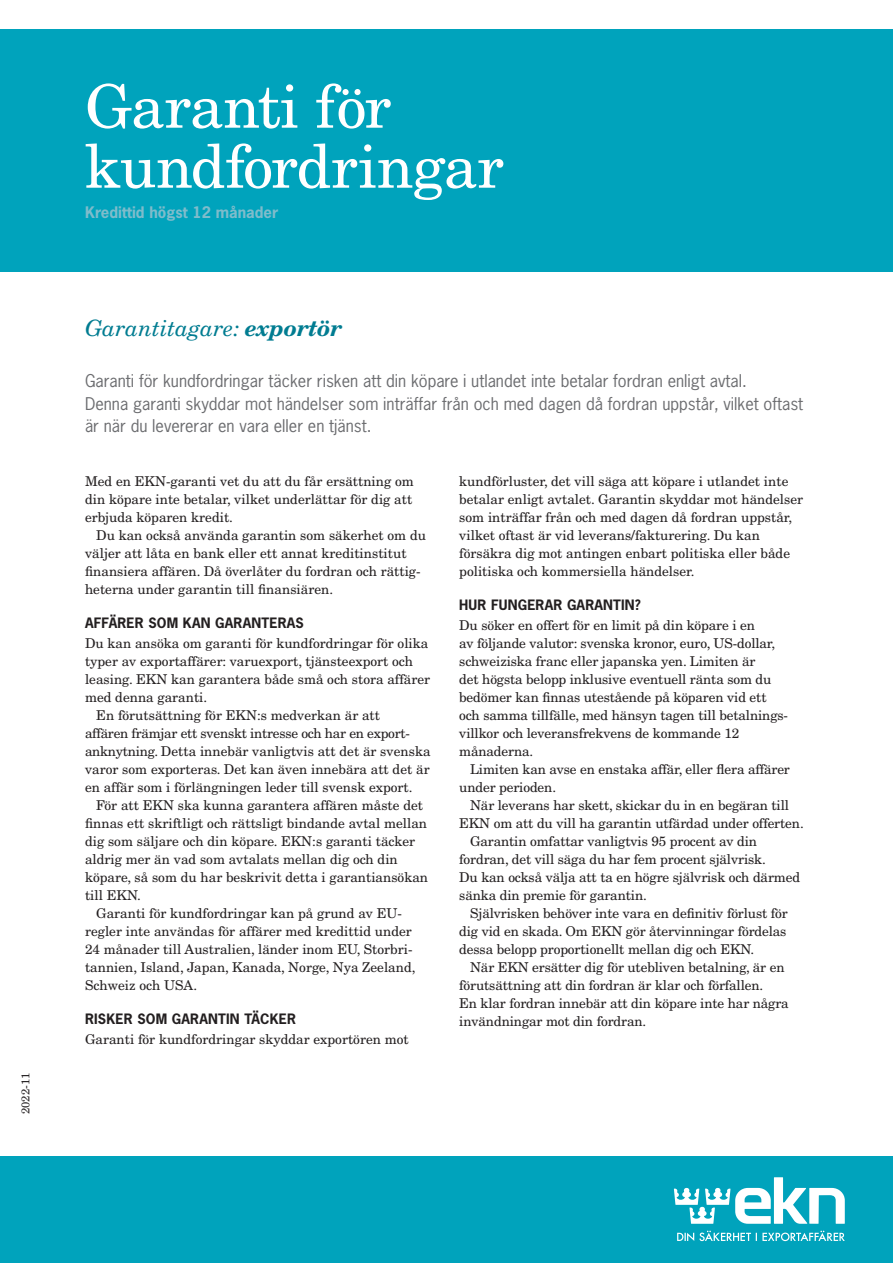
<style>
.page{position:relative;width:893px;height:1263px;background:#fff}
.page>*{position:absolute;margin:0;border:0;box-sizing:border-box;transform-origin:0 0}
.Head_heading{font:60px/60px "New Century Schlbk LT Std";letter-spacing:-.01em;color:#fff}
.Garantitagare_test{font:italic 22.5px "New Century Schlbk LT Std";color:#007c91}
.Ingress{font:16.5px/22.5px "News Gothic Std";color:#6c6d70}
.Garantitagare{font:700 15px "News Gothic Std";color:#7fbccb}
.Text{font:13.5px/18px "New Century Schlbk LT Std";color:#231f20}
.Subheading{font:700 13.5px "News Gothic Std";letter-spacing:.015em;color:#231f20}
.Date{font:11.25px "New Century Schlbk LT Std";color:#231f20}
.s1{font-weight:700}
</style>
<div class="page">
<div style="left:0;top:30px;width:893px;height:242px;background:#00a3bc"></div>
<div style="left:0;top:1157px;width:893px;height:106px;background:#00a3bc"></div>
<svg style="left:674px;top:1177px;width:171px;height:47px"></svg>
<svg style="left:677px;top:1231px;width:168px;height:10px"></svg>
<p class="Date" style="left:19px;top:1114px;width:43px;rotate:-90deg">2022-11</p>
<p class="Head_heading" style="left:85px;top:76px;width:420px">Garanti för kundfordringar</p>
<p class="Garantitagare" style="left:85px;top:203px;width:195px">Kredittid högst 12 månader</p>
<p class="Garantitagare_test" style="left:85px;top:314px;width:259px">Garantitagare: <span class="s1">exportör</span></p>
<p class="Ingress" style="left:85px;top:369px;width:663px">Garanti för kundfordringar täcker risken att din köpare i utlandet inte betalar fordran enligt avtal.</p>
<p class="Ingress" style="left:85px;top:392px;width:720px">Denna garanti skyddar mot händelser som inträffar från och med dagen då fordran uppstår, vilket oftast är när du levererar en vara eller en tjänst.</p>
<p class="Text" style="left:85px;top:472px;width:330px">Med en EKN-garanti vet du att du får ersättning om</p>
<p class="Text" style="left:85px;top:490px;width:329px">din köpare inte betalar, vilket underlättar för dig att erbjuda köparen kredit.</p>
<p class="Text" style="left:85px;top:526px;width:342px;text-indent:11px">Du kan också använda garantin som säkerhet om du väljer att låta en bank eller ett annat kreditinstitut finansiera affären. Då överlåter du fordran och rättig&shy;heterna under garantin till finansiären.</p>
<p class="Subheading" style="left:85px;top:614px;width:220px">AFFÄRER SOM KAN GARANTERAS</p>
<p class="Text" style="left:85px;top:634px;width:345px">Du kan ansöka om garanti för kundfordringar för olika</p>
<p class="Text" style="left:85px;top:652px;width:347px">typer av exportaffärer: varuexport, tjänsteexport och leasing. EKN kan garantera både små och stora affärer med denna garanti.</p>
<p class="Text" style="left:85px;top:706px;width:347px;text-indent:11px">En förutsättning för EKN:s medverkan är att<br>affären främjar ett svenskt intresse och har en export&shy;anknytning. Detta innebär vanligtvis att det är svenska varor som exporteras. Det kan även innebära att det är en affär som i förlängningen leder till svensk export.</p>
<p class="Text" style="left:85px;top:796px;width:345px;text-indent:11px">För att EKN ska kunna garantera affären måste det finnas ett skriftligt och rättsligt bindande avtal mellan dig som säljare och din köpare. EKN:s garanti täcker aldrig mer än vad som avtalats mellan dig och din köpare, så som du har beskrivit detta i garantiansökan till EKN.</p>
<p class="Text" style="left:85px;top:904px;width:332px;text-indent:11px">Garanti för kundfordringar kan på grund av EU&shy;regler inte användas för affärer med kredittid under 24 månader till Australien, länder inom EU, Storbri&shy;tannien, Island, Japan, Kanada, Norge, Nya Zeeland, Schweiz och USA.</p>
<p class="Subheading" style="left:85px;top:1010px;width:213px">RISKER SOM GARANTIN TÄCKER</p>
<p class="Text" style="left:85px;top:1030px;width:325px">Garanti för kundfordringar skyddar exportören mot</p>
<p class="Text" style="left:459px;top:472px;width:345px">kundförluster, det vill säga att köpare i utlandet inte betalar enligt avtalet. Garantin skyddar mot händelser</p>
<p class="Text" style="left:459px;top:508px;width:335px">som inträffar från och med dagen då fordran uppstår,</p>
<p class="Text" style="left:459px;top:526px;width:332px">vilket oftast är vid leverans/fakturering. Du kan försäkra dig mot antingen enbart politiska eller både politiska och kommersiella händelser.</p>
<p class="Subheading" style="left:459px;top:596px;width:183px">HUR FUNGERAR GARANTIN?</p>
<p class="Text" style="left:459px;top:616px;width:297px">Du söker en offert för en limit på din köpare i en</p>
<p class="Text" style="left:459px;top:634px;width:317px">av följande valutor: svenska kronor, euro, US-dollar, schweiziska franc eller japanska yen. Limiten är</p>
<p class="Text" style="left:459px;top:670px;width:314px">det högsta belopp inklusive eventuell ränta som du bedömer kan finnas utestående på köparen vid ett</p>
<p class="Text" style="left:459px;top:706px;width:330px">och samma tillfälle, med hänsyn tagen till betalnings&shy;villkor och leveransfrekvens de kommande 12 månaderna.</p>
<p class="Text" style="left:459px;top:760px;width:332px;text-indent:11px">Limiten kan avse en enstaka affär, eller flera affärer under perioden.</p>
<p class="Text" style="left:459px;top:796px;width:346px;text-align:center">När leverans har skett, skickar du in en begäran till<br>EKN om att du vill ha garantin utfärdad under offerten.</p>
<p class="Text" style="left:470px;top:832px;width:289px">Garantin omfattar vanligtvis 95 procent av din</p>
<p class="Text" style="left:459px;top:850px;width:308px">fordran, det vill säga du har fem procent självrisk.</p>
<p class="Text" style="left:459px;top:868px;width:342px">Du kan också välja att ta en högre självrisk och därmed sänka din premie för garantin.</p>
<p class="Text" style="left:459px;top:904px;width:330px;text-align:right">Självrisken behöver inte vara en definitiv förlust för dig vid en skada. Om EKN gör återvinningar fördelas</p>
<p class="Text" style="left:459px;top:940px;width:296px">dessa belopp proportionellt mellan dig och EKN.</p>
<p class="Text" style="left:459px;top:958px;width:327px;text-indent:11px">När EKN ersätter dig för utebliven betalning, är en förutsättning att din fordran är klar och förfallen.</p>
<p class="Text" style="left:459px;top:994px;width:331px">En klar fordran innebär att din köpare inte har några invändningar mot din fordran.</p>
</div>
